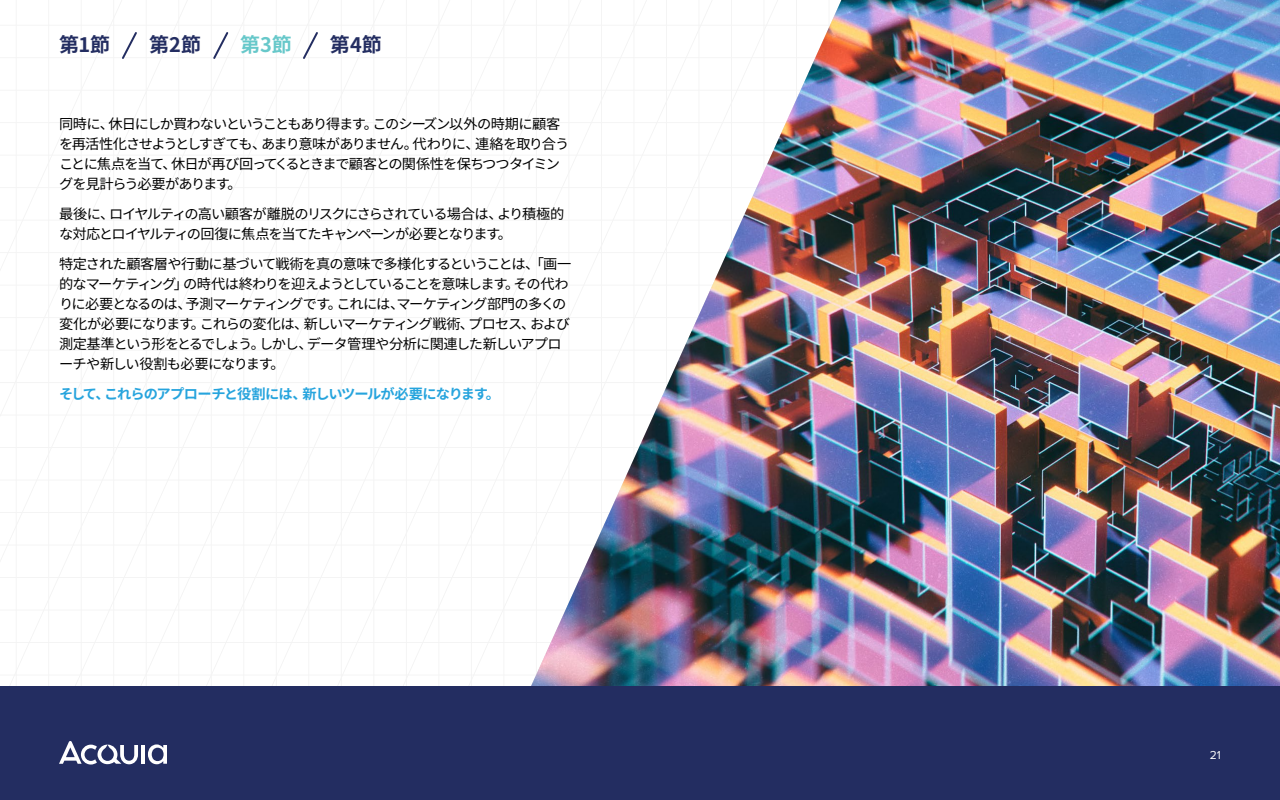
<style>
.page{position:relative;width:1280px;height:800px;background:#fff}
.page>*{position:absolute;margin:0;border:0;box-sizing:border-box;transform-origin:0 0}
.t1{font:700 20px "Noto Sans CJ Kjp";color:#232d61}
.t2{font:700 20px "Noto Sans CJ Kjp";color:#67c8ca}
.t3{font:14px/20px "Noto Sans CJ Kjp";letter-spacing:-.075em;color:#000}
.t4{font:700 14px "Noto Sans CJ Kjp";letter-spacing:-.075em;color:#26a4dd}
.t5{font:12px "Proxima Nova";color:#fcfcfc}
</style>
<div class="page">
<svg style="left:0;top:5px;width:128px;height:681px"></svg>
<img style="left:495px;top:0;width:785px;height:686px">
<div style="left:0;top:686px;width:1280px;height:114px;background:#232d61"></div>
<hr style="left:142px;top:745px;width:3px;height:19px;background:#fff">
<svg style="left:59px;top:741px;width:79px;height:24px"></svg>
<svg style="left:148px;top:744px;width:19px;height:20px"></svg>
<svg style="left:120px;top:30px;width:17px;height:31px"></svg>
<svg style="left:213px;top:32px;width:17px;height:27px"></svg>
<svg style="left:303px;top:31px;width:15px;height:28px"></svg>
<h1 class="t1" style="left:59px;top:33px;width:53px">第1節</h1>
<h1 class="t1" style="left:149px;top:33px;width:53px">第2節</h1>
<h1 class="t2" style="left:240px;top:33px;width:53px">第3節</h1>
<h1 class="t1" style="left:330px;top:33px;width:53px">第4節</h1>
<p class="t3" style="left:59px;top:114px;width:512px">同時に、休日にしか買わないということもあり得ます。このシーズン以外の時期に顧客を再活性化させようとしすぎても、あまり意味がありません。代わりに、連絡を取り合うことに焦点を当て、休日が再び回ってくるときまで顧客との関係性を保ちつつタイミングを見計らう必要があります。</p>
<p class="t3" style="left:59px;top:204px;width:507px">最後に、ロイヤルティの高い顧客が離脱のリスクにさらされている場合は、より積極的な対応とロイヤルティの回復に焦点を当てたキャンペーンが必要となります。</p>
<p class="t3" style="left:59px;top:254px;width:514px">特定された顧客層や行動に基づいて戦術を真の意味で多様化するということは、「画一的なマーケティング」の時代は終わりを迎えようとしていることを意味します。その代わりに必要となるのは、予測マーケティングです。これには、マーケティング部門の多くの変化が必要になります。これらの変化は、新しいマーケティング戦術、プロセス、および測定基準という形をとるでしょう。しかし、データ管理や分析に関連した新しいアプローチや新しい役割も必要になります。</p>
<p class="t4" style="left:59px;top:386px;width:443px">そして、これらのアプローチと役割には、新しいツールが必要になります。</p>
<p class="t5" style="left:1210px;top:749px;width:13px">21</p>
</div>
